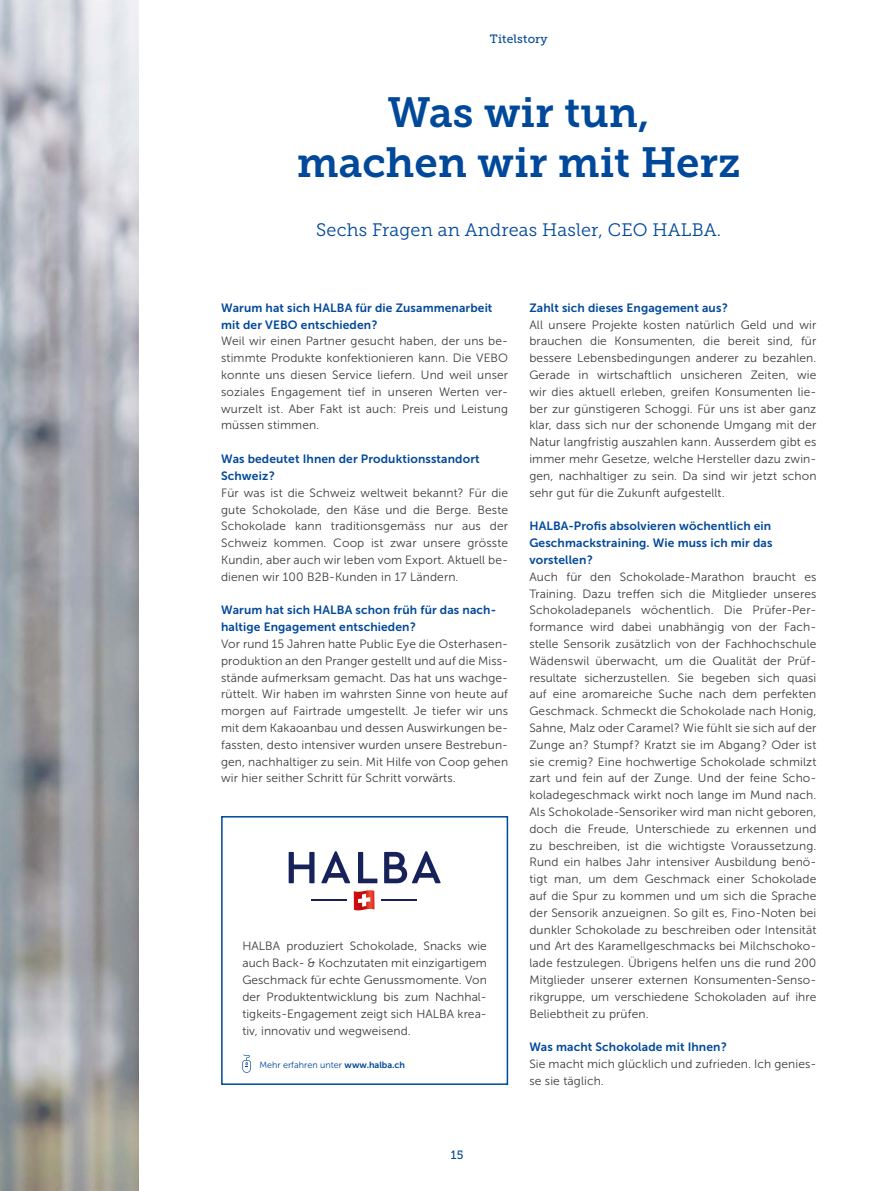
<style>
.page{position:relative;width:893px;height:1191px;background:#fff}
.page>*{position:absolute;margin:0;border:0;box-sizing:border-box;transform-origin:0 0}
.Haupttitel{font:42px/50.4px "Museo Slab 700";color:#00489a;text-align:center}
.Lead_Gross{font:18px "Museo Slab 300";letter-spacing:.01em;color:#00489a}
.Lauftext{font:12px/16.8px "Museo Sans 300";letter-spacing:.01em;color:#3c3c3b;text-align:justify}
.Interview_Frage{font:12px/16.8px "Museo Sans 700";letter-spacing:.01em;color:#00489a}
.Lauftext-2{font:12px "Museo Sans 700";letter-spacing:.01em;color:#00489a}
.Rubrik_Pagina{font:12px "Museo Slab 500";letter-spacing:.015em;color:#00489a}
.Legende_Bild_Grafik{font:9px "Museo Sans 300";color:#00489a}
.s1{font-family:"Museo Sans 700"}
</style>
<div class="page">
<svg style="left:358px;top:852px;width:19px;height:31px"></svg>
<svg style="left:289px;top:852px;width:26px;height:31px"></svg>
<svg style="left:321px;top:851px;width:29px;height:32px"></svg>
<svg style="left:384px;top:851px;width:57px;height:32px"></svg>
<svg style="left:354px;top:890px;width:20px;height:21px"></svg>
<hr style="left:312px;top:899px;width:35px;height:2px;background:#162259">
<hr style="left:381px;top:899px;width:36px;height:2px;background:#162259">
<img style="left:0;top:0;width:138px;height:1191px">
<div style="left:221px;top:816px;width:287px;height:269px;border:2px solid #00489a"></div>
<svg style="left:242px;top:1054px;width:9px;height:18px"></svg>
<p class="Rubrik_Pagina" style="left:490px;top:32px;width:59px">Titelstory</p>
<p class="Haupttitel" style="left:297px;top:87px;width:445px">Was wir tun,<br>machen wir mit Herz</p>
<p class="Lead_Gross" style="left:316px;top:220px;width:407px">Sechs Fragen an Andreas Hasler, CEO HALBA.</p>
<p class="Interview_Frage" style="left:221px;top:299px;width:273px">Warum hat sich HALBA für die Zusammenarbeit mit der VEBO entschieden?</p>
<p class="Lauftext" style="left:221px;top:333px;width:289px">Weil wir einen Partner gesucht haben, der uns be&shy;stimmte Produkte konfektionieren kann. Die VEBO konnte uns diesen Service liefern. Und weil unser soziales Engagement tief in unseren Werten ver&shy;wurzelt ist. Aber Fakt ist auch: Preis und Leistung müssen stimmen.</p>
<p class="Interview_Frage" style="left:221px;top:450px;width:260px">Was bedeutet Ihnen der Produktionsstandort<br>Schweiz?</p>
<p class="Lauftext" style="left:221px;top:484px;width:289px">Für was ist die Schweiz weltweit bekannt? Für die gute Schokolade, den Käse und die Berge. Beste Schokolade kann traditionsgemäss nur aus der Schweiz kommen. Coop ist zwar unsere grösste Kundin, aber auch wir leben vom Export. Aktuell be&shy;dienen wir 100 B2B-Kunden in 17 Ländern.</p>
<p class="Interview_Frage" style="left:221px;top:602px;width:277px">Warum hat sich HALBA schon früh für das nach&shy;haltige Engagement entschieden?</p>
<p class="Lauftext" style="left:221px;top:635px;width:289px">Vor rund 15 Jahren hatte Public Eye die Osterhasen&shy;produktion an den Pranger gestellt und auf die Miss&shy;stände aufmerksam gemacht. Das hat uns wachge&shy;rüttelt. Wir haben im wahrsten Sinne von heute auf morgen auf Fairtrade umgestellt. Je tiefer wir uns mit dem Kakaoanbau und dessen Auswirkungen be&shy;fassten, desto intensiver wurden unsere Bestrebun&shy;gen, nachhaltiger zu sein. Mit Hilfe von Coop gehen wir hier seither Schritt für Schritt vorwärts.</p>
<p class="Lauftext" style="left:242px;top:938px;width:246px">HALBA produziert Schokolade, Snacks wie auch Back- &amp; Kochzutaten mit einzigartigem Geschmack für echte Genussmomente. Von der Produktentwicklung bis zum Nachhal&shy;tigkeits-Engagement zeigt sich HALBA krea&shy;tiv, innovativ und wegweisend.</p>
<p class="Legende_Bild_Grafik" style="left:259px;top:1060px;width:147px">Mehr erfahren unter <span class="s1">www.halba.ch</span></p>
<p class="Interview_Frage" style="left:529px;top:299px;width:200px">Zahlt sich dieses Engagement aus?</p>
<p class="Lauftext" style="left:529px;top:316px;width:289px">All unsere Projekte kosten natürlich Geld und wir brauchen die Konsumenten, die bereit sind, für bessere Lebensbedingungen anderer zu bezahlen.<br>Gerade in wirtschaftlich unsicheren Zeiten, wie wir dies aktuell erleben, greifen Konsumenten lie&shy;ber zur günstigeren Schoggi. Für uns ist aber ganz klar, dass sich nur der schonende Umgang mit der Natur langfristig auszahlen kann. Ausserdem gibt es immer mehr Gesetze, welche Hersteller dazu zwin&shy;gen, nachhaltiger zu sein. Da sind wir jetzt schon sehr gut für die Zukunft aufgestellt.</p>
<p class="Interview_Frage" style="left:529px;top:518px;width:245px;text-align:justify">HALBA-Profis absolvieren wöchentlich ein Geschmackstraining. Wie muss ich mir das vorstellen?</p>
<p class="Lauftext" style="left:529px;top:568px;width:289px;text-align:left">Auch für den Schokolade-Marathon braucht es Training. Dazu treffen sich die Mitglieder unseres Schokoladepanels wöchentlich. Die Prüfer-Per&shy;formance wird dabei unabhängig von der Fach&shy;stelle Sensorik zusätzlich von der Fachhochschule Wädenswil überwacht, um die Qualität der Prüf&shy;resultate sicherzustellen. Sie begeben sich quasi auf eine aromareiche Suche nach dem perfekten Geschmack. Schmeckt die Schokolade nach Honig, Sahne, Malz oder Caramel? Wie fühlt sie sich auf der Zunge an? Stumpf? Kratzt sie im Abgang? Oder ist sie cremig? Eine hochwertige Schokolade schmilzt zart und fein auf der Zunge. Und der feine Scho&shy;koladegeschmack wirkt noch lange im Mund nach.<br>Als Schokolade-Sensoriker wird man nicht geboren, doch die Freude, Unterschiede zu erkennen und zu beschreiben, ist die wichtigste Voraussetzung.<br>Rund ein halbes Jahr intensiver Ausbildung benö&shy;tigt man, um dem Geschmack einer Schokolade auf die Spur zu kommen und um sich die Sprache der Sensorik anzueignen. So gilt es, Fino-Noten bei dunkler Schokolade zu beschreiben oder Intensität und Art des Karamellgeschmacks bei Milchschoko&shy;lade festzulegen. Übrigens helfen uns die rund 200<br>Mitglieder unserer externen Konsumenten-Senso&shy;rikgruppe, um verschiedene Schokoladen auf ihre Beliebtheit zu prüfen.</p>
<p class="Lauftext-2" style="left:529px;top:1040px;width:199px">Was macht Schokolade mit Ihnen?</p>
<p class="Lauftext" style="left:529px;top:1055px;width:289px">Sie macht mich glücklich und zufrieden. Ich genies&shy;se sie täglich.</p>
<p class="Rubrik_Pagina" style="left:451px;top:1148px;width:14px">15</p>
</div>
